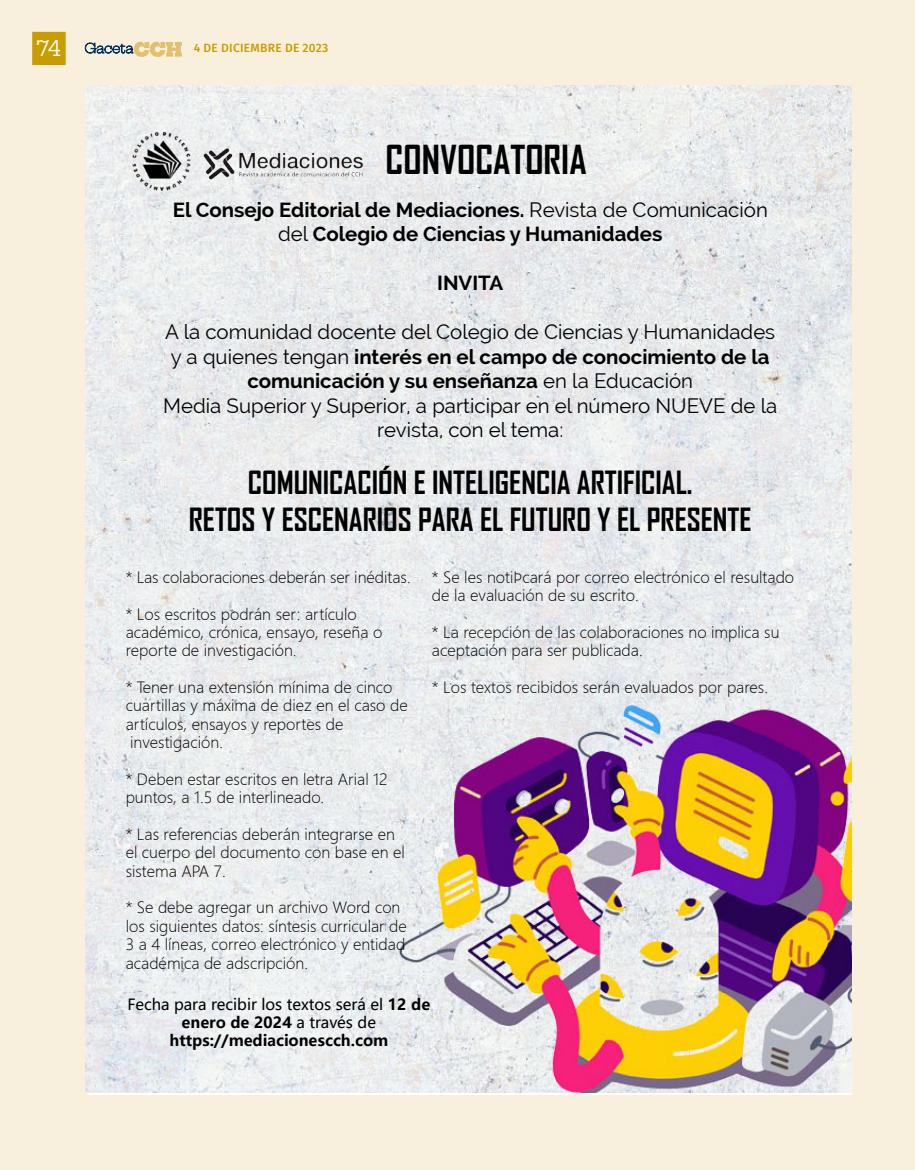
<style>
.page{position:relative;width:915px;height:1170px;background:#fff}
.page>*{position:absolute;margin:0;border:0;box-sizing:border-box;transform-origin:0 0}
.t1{font:700 38.25px "Agency FB";color:#000}
.t2{font:700 30.6px/36.8px "Agency FB";color:#000;text-align:center}
.t3{font:21px "Hepta Slab";color:#fff}
.t4{font:20.4px/24.5px "Raleway";color:#000;text-align:center}
.t5{font:700 20.4px/24.5px "Raleway";color:#000;text-align:center}
.t6{font:300 15.3px/18.3px "Microsoft Ya Hei";color:#000}
.t7{font:700 15.3px/18.3px "Microsoft Ya Hei";color:#000;text-align:center}
.t8{font:500 12px "Fira Sans";letter-spacing:.025em;color:#c99d00}
.s1{font-weight:400}
.s2{font-weight:700}
</style>
<div class="page">
<div style="left:0;top:0;width:914px;height:1169px;background:#f8efdc"></div>
<img style="left:85px;top:85px;width:765px;height:1007px">
<img style="left:196px;top:142px;width:176px;height:41px">
<img style="left:132px;top:130px;width:59px;height:61px">
<svg style="left:85px;top:34px;width:97px;height:23px;background:#d7cfb5"></svg>
<div style="left:32px;top:32px;width:34px;height:33px;background:#c99d00"></div>
<h3 class="t3" style="left:36px;top:31px;width:26px">74</h3>
<p class="t8" style="left:194px;top:39px;width:136px">4 DE DICIEMBRE DE 2023</p>
<h1 class="t1" style="left:385px;top:136px;width:202px">CONVOCATORIA</h1>
<h3 class="t5" style="left:173px;top:197px;width:596px">El Consejo Editorial de Mediaciones. <span class="s1">Revista de Comunicación del</span> Colegio de Ciencias y Humanidades</h3>
<h3 class="t5" style="left:437px;top:271px;width:68px">INVITA</h3>
<p class="t4" style="left:163px;top:319px;width:615px">A la comunidad docente del Colegio de Ciencias y Humanidades y a quienes tengan <span class="s2">interés en el campo de conocimiento de la comunicación y su enseñanza</span> en la Educación<br>Media Superior y Superior, a participar en el número NUEVE de la revista, con el tema:</p>
<h2 class="t2" style="left:189px;top:464px;width:564px">COMUNICACIÓN E INTELIGENCIA ARTIFICIAL.<br>RETOS Y ESCENARIOS PARA EL FUTURO Y EL PRESENTE</h2>
<p class="t6" style="left:126px;top:567px;width:286px">* Las colaboraciones deberán ser inéditas.</p>
<p class="t6" style="left:126px;top:604px;width:258px">* Los escritos podrán ser: artículo académico, crónica, ensayo, reseña o reporte de investigación.</p>
<p class="t6" style="left:126px;top:678px;width:283px">* Tener una extensión mínima de cinco cuartillas y máxima de diez en el caso de artículos, ensayos y reportes de investigación.</p>
<p class="t6" style="left:126px;top:769px;width:263px">* Deben estar escritos en letra Arial 12 puntos, a 1.5 de interlineado.</p>
<p class="t6" style="left:126px;top:825px;width:281px">* Las referencias deberán integrarse en el cuerpo del documento con base en el sistema APA 7.</p>
<p class="t6" style="left:126px;top:898px;width:282px">* Se debe agregar un archivo Word con los siguientes datos: síntesis curricular de 3 a 4 líneas, correo electrónico y entidad académica de adscripción.</p>
<p class="t6" style="left:432px;top:567px;width:363px">* Se les notificará por correo electrónico el resultado de la evaluación de su escrito.</p>
<p class="t6" style="left:432px;top:623px;width:349px">* La recepción de las colaboraciones no implica su aceptación para ser publicada.</p>
<p class="t6" style="left:432px;top:678px;width:337px">* Los textos recibidos serán evaluados por pares.</p>
<p class="t7" style="left:127px;top:994px;width:304px"><span class="s1">Fecha para recibir los textos será el</span> 12 de enero de 2024 <span class="s1">a través de </span>https://mediacionescch.com</p>
</div>
